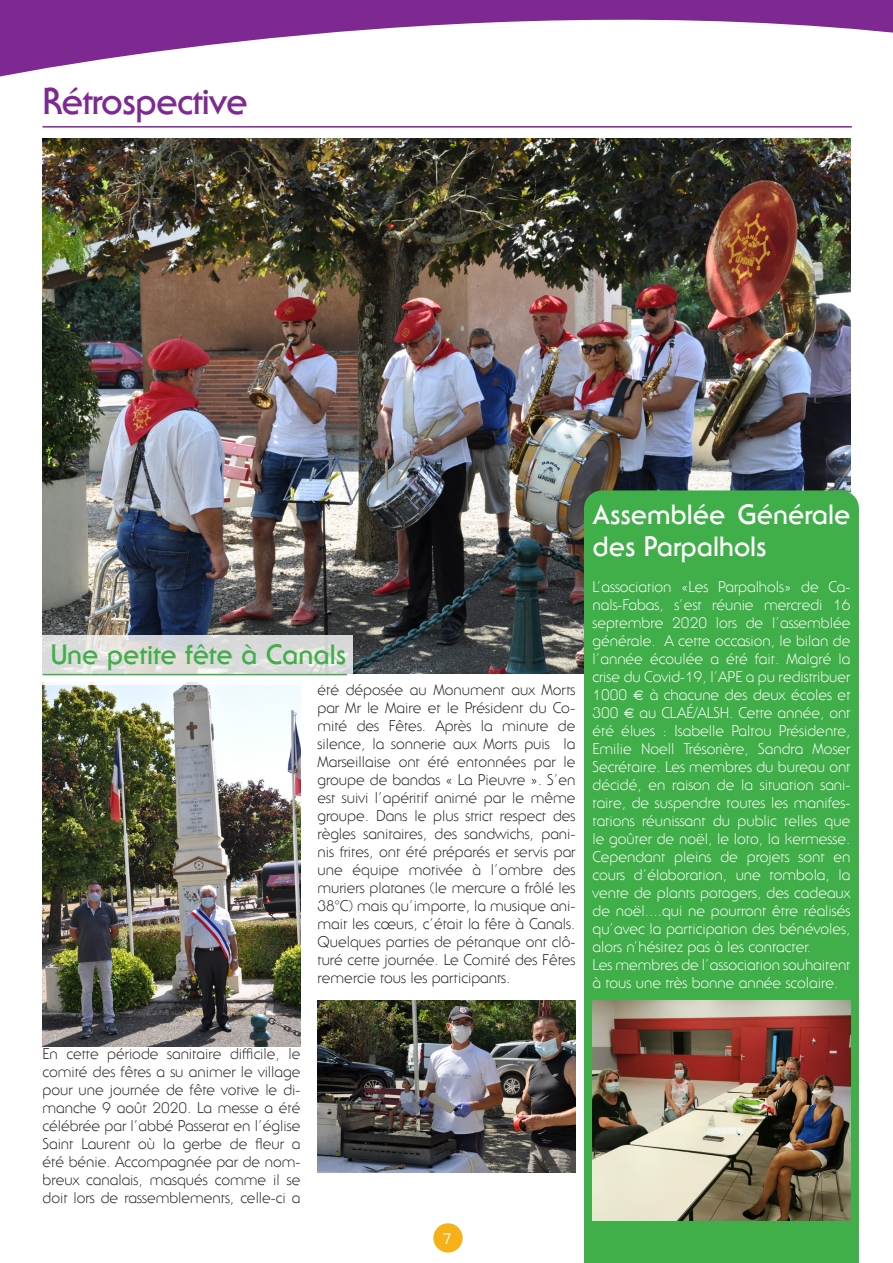
<style>
.page{position:relative;width:893px;height:1263px;background:#fff}
.page>*{position:absolute;margin:0;border:0;box-sizing:border-box;transform-origin:0 0}
.t1{font:700 36px "Serif Gothic IT Cby BT";letter-spacing:-.02em;color:#7d2991}
.t2{font:700 27px/32.4px "Serif Gothic IT Cby BT";color:#fff}
.t3{font:700 27px "Serif Gothic IT Cby BT";color:#40ae49}
.t4{font:300 15px/18px "Serif Gothic IT Cby BT";color:#231f20;text-align:justify}
.t5{font:300 15px/18px "Serif Gothic IT Cby BT";color:#fff;text-align:justify}
.t6{font:15px "Serif Gothic IT Cby BT";color:#fff}
.s1{font-family:"Sand";font-weight:400}
</style>
<div class="page">
<svg style="left:0;top:2px;width:893px;height:75px"></svg>
<hr style="left:41px;top:206px;width:257px;height:2px;background:#f7b118">
<hr style="left:0;top:0;width:893px;height:2px;background:#7d2991">
<div style="left:433px;top:1223px;width:30px;height:29px;background:#f7b118;border-radius:50%"></div>
<img style="left:43px;top:138px;width:808px;height:536px">
<img style="left:317px;top:1001px;width:258px;height:171px">
<img style="left:43px;top:684px;width:258px;height:362px">
<svg style="left:42px;top:635px;width:311px;height:49px;fill:#dddcdb"></svg>
<hr style="left:43px;top:674px;width:304px;height:1px;background:#40ae49">
<hr style="left:43px;top:126px;width:809px;height:2px;background:#7d2991">
<div style="left:584px;top:490px;width:275px;height:773px;background:#40ae49"></div>
<img style="left:592px;top:1001px;width:258px;height:219px">
<p class="t1" style="left:43px;top:79px;width:207px">Rétrospective</p>
<p class="t3" style="left:51px;top:638px;width:297px">Une petite fête à Canals</p>
<p class="t4" style="left:317px;top:680px;width:259px">été déposée au Monument aux Morts par Mr le Maire et le Président du Co&shy;mité des Fêtes. Après la minute de silence, la sonnerie aux Morts puis la Marseillaise ont été entonnées par le groupe de bandas « La Pieuvre ». S’en est suivi l’apéritif animé par le même groupe. Dans le plus strict respect des règles sanitaires, des sandwichs, pani&shy;nis frites, ont été préparés et servis par une équipe motivée à l’ombre des muriers platanes (le mercure a frôlé les 38°C) mais qu’importe, la musique ani&shy;mait les cœurs, c’était la fête à Canals.<br>Quelques parties de pétanque ont clô&shy;turé cette journée. Le Comité des Fêtes remercie tous les participants.</p>
<p class="t2" style="left:592px;top:497px;width:259px">Assemblée Générale des Parpalhols</p>
<p class="t5" style="left:592px;top:577px;width:259px">L’association «Les Parpalhols» de Ca&shy;nals-Fabas, s’est réunie mercredi 16 septembre 2020 lors de l’assemblée générale. A cette occasion, le bilan de l’année écoulée a été fait. Malgré la crise du Covid-19, l’APE a pu redistribuer 1000 <span class="s1">€</span> à chacune des deux écoles et 300 <span class="s1">€</span> au CLAÉ/ALSH. Cette année, ont été élues : Isabelle Paltou Présidente, Emilie Noell Trésorière, Sandra Moser Secrétaire. Les membres du bureau ont décidé, en raison de la situation sani&shy;taire, de suspendre toutes les manifes&shy;tations réunissant du public telles que le goûter de noël, le loto, la kermesse.<br>Cependant pleins de projets sont en cours d’élaboration, une tombola, la vente de plants potagers, des cadeaux de noël....qui ne pourront être réalisés qu’avec la participation des bénévoles, alors n’hésitez pas à les contacter.</p>
<p class="t5" style="left:592px;top:955px;width:259px">Les membres de l’association souhaitent à tous une très bonne année scolaire.</p>
<p class="t4" style="left:43px;top:1045px;width:259px">En cette période sanitaire difficile, le comité des fêtes a su animer le village pour une journée de fête votive le di&shy;manche 9 août 2020. La messe a été célébrée par l’abbé Passerat en l’église Saint Laurent où la gerbe de fleur a été bénie. Accompagnée par de nom&shy;breux canalais, masqués comme il se doit lors de rassemblements, celle-ci a</p>
<p class="t6" style="left:443px;top:1229px;width:11px">7</p>
</div>
